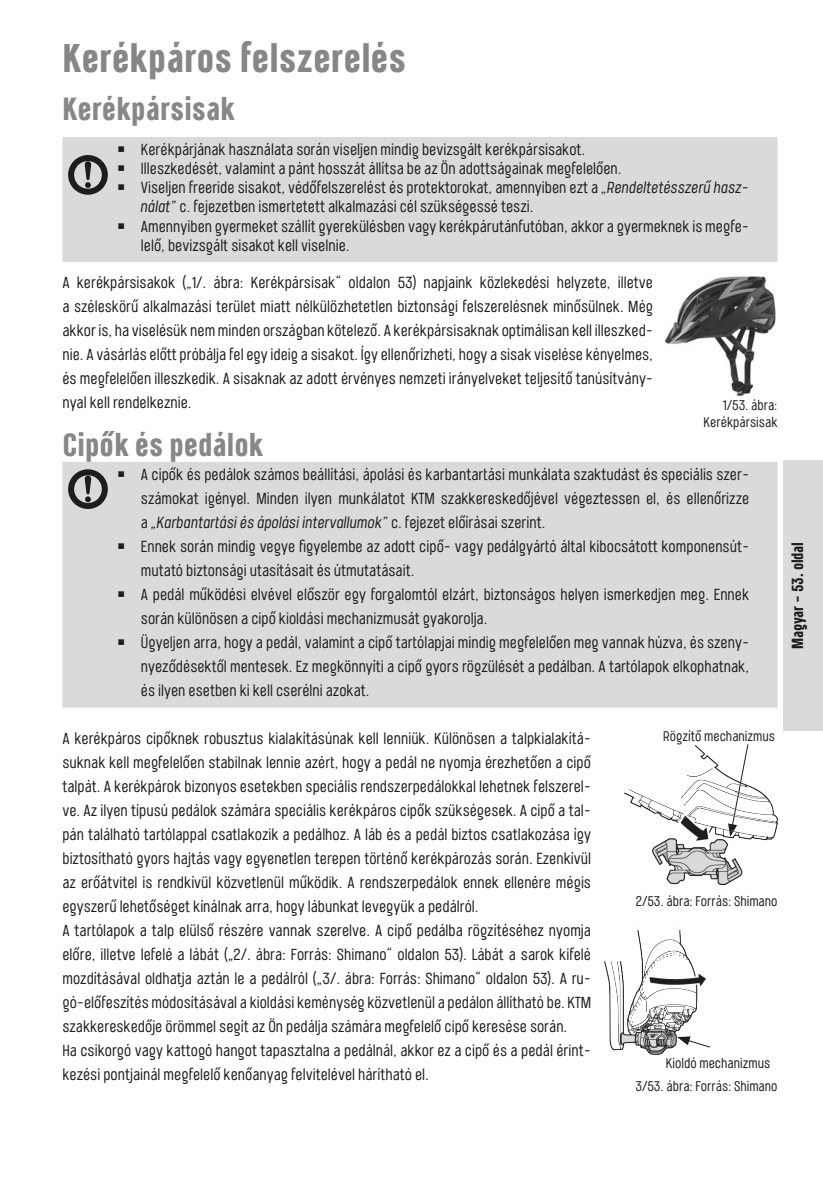
<style>
.page{position:relative;width:823px;height:1191px;background:#fff}
.page>*{position:absolute;margin:0;border:0;box-sizing:border-box;transform-origin:0 0}
.t1{font:700 40px "Port Condensed";color:#878787}
.t2{font:700 32px "Port Condensed";color:#878787}
.t3{font:16px/24px "Port Condensed";color:#1d1d1b;text-align:justify}
.t4{font:italic 16px "Port Condensed";color:#1d1d1b}
.t5{font:700 16px "Port Condensed";letter-spacing:-.005em;color:#1d1d1b}
.t6{font:14px/16.8px "Port Condensed";color:#1d1d1b;text-align:right}
.s1{font-weight:700}
.s2{font-style:italic}
.s3{font-style:normal}
</style>
<div class="page">
<div style="left:782px;top:460px;width:40px;height:271px;background:#dadada"></div>
<div style="left:62px;top:137px;width:715px;height:125px;background:#dadada"></div>
<svg style="left:64px;top:152px;width:47px;height:46px;background:#989897"></svg>
<img style="left:664px;top:276px;width:112px;height:121px">
<div style="left:62px;top:462px;width:715px;height:245px;background:#dadada"></div>
<svg style="left:64px;top:466px;width:47px;height:47px;background:#999"></svg>
<img style="left:624px;top:745px;width:153px;height:139px">
<img style="left:604px;top:924px;width:102px;height:130px">
<h1 class="t1" style="left:62px;top:32px;width:345px">Kerékpáros felszerelés</h1>
<h2 class="t2" style="left:62px;top:88px;width:174px">Kerékpársisak</h2>
<p class="t3" style="left:118px;top:137px;width:468px"><span class="s1">￭</span> Kerékpárjának használata során viseljen mindig bevizsgált kerékpársisakot.</p>
<p class="t3" style="left:118px;top:156px;width:504px">￭ Illeszkedését, valamint a pánt hosszát állítsa be az Ön adottságainak megfelelően.</p>
<p class="t3" style="left:118px;top:175px;width:632px">￭ Viseljen freeride sisakot, védőfelszerelést és protektorokat, amennyiben ezt a <span class="s2">„Rendeltetésszerű hasz-</span></p>
<p class="t3" style="left:141px;top:194px;width:394px"><span class="s2">nálat”</span> c. fejezetben ismertetett alkalmazási cél szükségessé teszi.</p>
<p class="t3" style="left:118px;top:214px;width:632px">￭ Amennyiben gyermeket szállít gyerekülésben vagy kerékpárutánfutóban, akkor a gyermeknek is megfe-</p>
<p class="t3" style="left:141px;top:233px;width:210px">lelő, bevizsgált sisakot kell viselnie.</p>
<p class="t3" style="left:62px;top:270px;width:592px">A kerékpársisakok („1/. ábra: Kerékpársisak“ oldalon 53) napjaink közlekedési helyzete, illetve a széleskörű alkalmazási terület miatt nélkülözhetetlen biztonsági felszerelésnek minősülnek. Még akkor is, ha viselésük nem minden országban kötelező. A kerékpársisaknak optimálisan kell illeszked&shy;nie. A vásárlás előtt próbálja fel egy ideig a sisakot. Így ellenőrizheti, hogy a sisak viselése kényelmes, és megfelelően illeszkedik. A sisaknak az adott érvényes nemzeti irányelveket teljesítő tanúsítván - nyal kell rendelkeznie.</p>
<h2 class="t2" style="left:62px;top:424px;width:202px">Cipők és pedálok</h2>
<p class="t3" style="left:118px;top:462px;width:632px">￭ A cipők és pedálok számos beállítási, ápolási és karbantartási munkálata szaktudást és speciális szer-</p>
<p class="t3" style="left:141px;top:486px;width:609px">számokat igényel. Minden ilyen munkálatot KTM szakkereskedőjével végeztessen el, és ellenőrizze</p>
<p class="t4" style="left:141px;top:512px;width:406px"><span class="s3">a</span> „Karbantartási és ápolási intervallumok” <span class="s3">c. fejezet előírásai szerint.</span></p>
<p class="t3" style="left:118px;top:534px;width:632px">￭ Ennek során mindig vegye figyelembe az adott cipő- vagy pedálgyártó által kibocsátott komponensút-</p>
<p class="t3" style="left:141px;top:558px;width:275px">mutató biztonsági utasításait és útmutatásait.</p>
<p class="t3" style="left:118px;top:582px;width:632px">￭ A pedál működési elvével először egy forgalomtól elzárt, biztonságos helyen ismerkedjen meg. Ennek</p>
<p class="t3" style="left:141px;top:606px;width:348px">során különösen a cipő kioldási mechanizmusát gyakorolja.</p>
<p class="t3" style="left:118px;top:630px;width:632px">￭ Ügyeljen arra, hogy a pedál, valamint a cipő tartólapjai mindig megfelelően meg vannak húzva, és szen -</p>
<p class="t3" style="left:141px;top:654px;width:609px">nyeződésektől mentesek. Ez megkönnyíti a cipő gyors rögzülését a pedálban. A tartólapok elkophatnak,</p>
<p class="t3" style="left:141px;top:678px;width:230px">és ilyen esetben ki kell cserélni azokat.</p>
<p class="t6" style="left:663px;top:727px;width:113px">Rögzítő mechanizmus</p>
<p class="t6" style="left:703px;top:396px;width:75px">1/53. ábra:<br>Kerékpársisak</p>
<p class="t3" style="left:62px;top:726px;width:530px">A kerékpáros cipőknek robusztus kialakításúnak kell lenniük. Különösen a talpkialakítá&shy;suknak kell megfelelően stabilnak lennie azért, hogy a pedál ne nyomja érezhetően a cipő talpát. A kerékpárok bizonyos esetekben speciális rendszerpedálokkal lehetnek felszerel&shy;ve. Az ilyen típusú pedálok számára speciális kerékpáros cipők szükségesek. A cipő a tal&shy;pán található tartólappal csatlakozik a pedálhoz. A láb és a pedál biztos csatlakozása így biztosítható gyors hajtás vagy egyenetlen terepen történő kerékpározás során. Ezenkívül az erőátvitel is rendkívül közvetlenül működik. A rendszerpedálok ennek ellenére mégis egyszerű lehetőséget kínálnak arra, hogy lábunkat levegyük a pedálról.</p>
<p class="t6" style="left:635px;top:892px;width:143px">2/53. ábra: Forrás: Shimano</p>
<p class="t3" style="left:62px;top:918px;width:530px;text-align:left">A tartólapok a talp elülső részére vannak szerelve. A cipő pedálba rögzítéséhez nyomja előre, illetve lefelé a lábát („2/. ábra: Forrás: Shimano“ oldalon 53). Lábát a sarok kifelé mozdításával oldhatja aztán le a pedálról („3/. ábra: Forrás: Shimano“ oldalon 53). A ru&shy;gó-előfeszítés módosításával a kioldási keménység közvetlenül a pedálon állítható be. KTM szakkereskedője örömmel segít az Ön pedálja számára megfelelő cipő keresése során.<br>Ha csikorgó vagy kattogó hangot tapasztalna a pedálnál, akkor ez a cipő és a pedál érint&shy;kezési pontjainál megfelelő kenőanyag felvitelével hárítható el.</p>
<p class="t6" style="left:635px;top:1051px;width:144px;line-height:22.8px;text-align:left;text-indent:31px">Kioldó mechanizmus<br>3/53. ábra: Forrás: Shimano</p>
<p class="t5" style="left:786px;top:649px;width:109px;rotate:-90deg">Magyar – 53. oldal</p>
</div>
